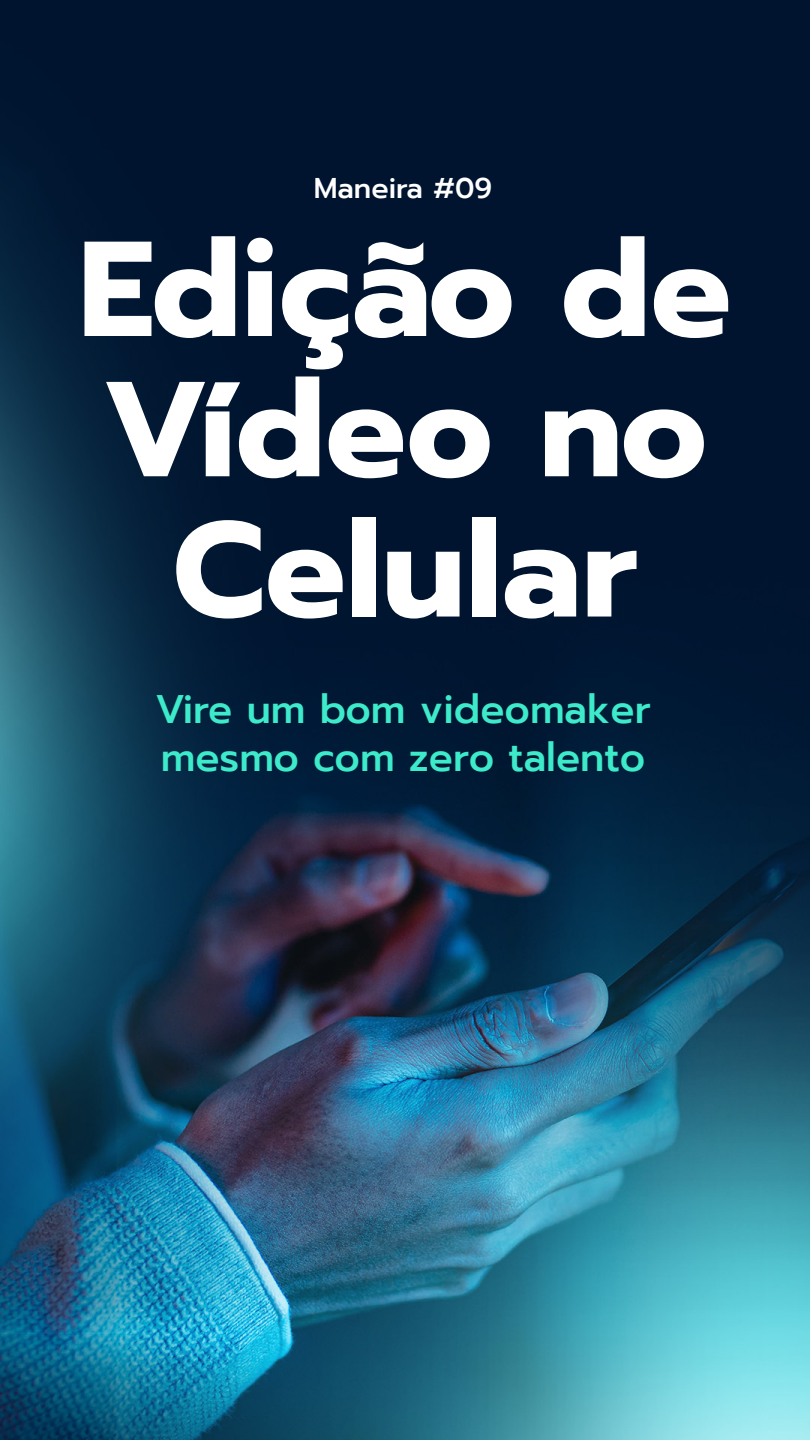
<style>
.page{position:relative;width:810px;height:1440px;background:#fff}
.page>*{position:absolute;margin:0;border:0;box-sizing:border-box;transform-origin:0 0}
.t1{font:700 135px/140.2px "Prompt";color:#fff;text-align:center}
.t2{font:500 39.75px/47.7px "Prompt";color:#3deac9}
.t3{font:500 28.5px "Prompt";color:#fff}
</style>
<div class="page">
<img style="left:0;top:0;width:810px;height:1440px">
<p class="t3" style="left:314px;top:167px;width:180px">Maneira #09</p>
<h1 class="t1" style="left:78px;top:218px;width:655px">Edição de<br>Vídeo no<br>Celular</h1>
<p class="t2" style="left:155px;top:685px;width:497px">Vire um bom videomaker mesmo com zero talento</p>
</div>
